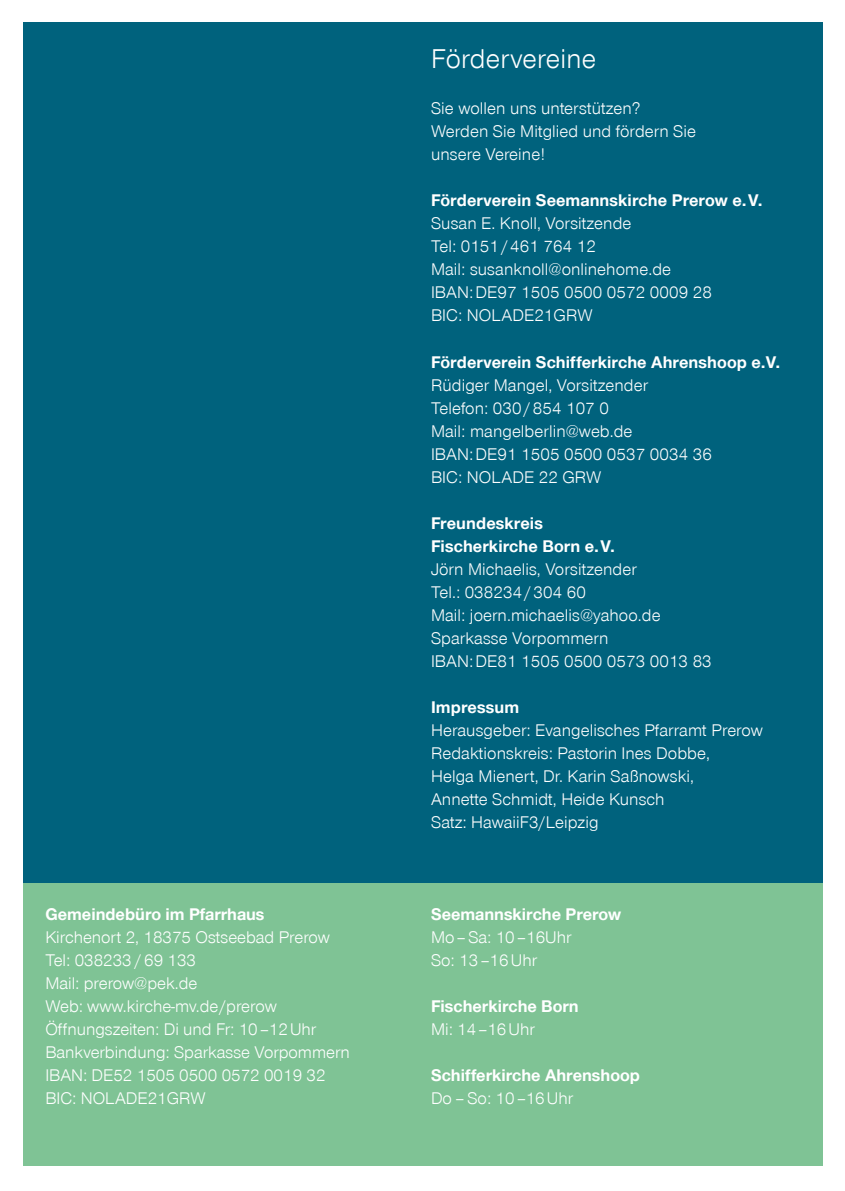
<style>
.page{position:relative;width:845px;height:1191px;background:#fff}
.page>*{position:absolute;margin:0;border:0;box-sizing:border-box;transform-origin:0 0}
.t1{font:28px "Nordkirchen Font";letter-spacing:.01em;color:#fff}
.t2{font:17.4px/23px "Nordkirchen Font";letter-spacing:.005em;color:#fff}
.t3{font:700 17.4px/23px "Nordkirchen Font";letter-spacing:.005em;color:#fff}
</style>
<div class="page">
<div style="left:23px;top:23px;width:799px;height:1143px;background:#00627d"></div>
<div style="left:23px;top:883px;width:799px;height:283px;background:#7fc395"></div>
<p class="t3" style="left:45px;top:902px;width:221px">Gemeindebüro im Pfarrhaus</p>
<p class="t2" style="left:45px;top:925px;width:306px">Kirchenort 2, 18375 Ostseebad Prerow<br>Tel: 038233 / 69 133<br>Mail: prerow@pek.de<br>Web: www.kirche-mv.de/prerow<br>Öffnungszeiten: Di und Fr: 10–12Uhr<br>Bankverbindung: Sparkasse Vorpommern<br>IBAN: DE52 1505 0500 0572 0019 32<br>BIC: NOLADE21GRW</p>
<h1 class="t1" style="left:431px;top:43px;width:167px">Fördervereine</h1>
<p class="t2" style="left:431px;top:97px;width:267px">Sie wollen uns unterstützen?<br>Werden Sie Mitglied und fördern Sie unsere Vereine!</p>
<p class="t3" style="left:431px;top:189px;width:333px">Förderverein Seemannskirche Prerow e.V.</p>
<p class="t2" style="left:431px;top:212px;width:282px">Susan E. Knoll, Vorsitzende<br>Tel: 0151/461 764 12<br>Mail: susanknoll@onlinehome.de<br>IBAN:DE97 1505 0500 0572 0009 28<br>BIC: NOLADE21GRW</p>
<p class="t3" style="left:431px;top:350px;width:351px">Förderverein Schifferkirche Ahrenshoop e.V.</p>
<p class="t2" style="left:431px;top:373px;width:282px">Rüdiger Mangel, Vorsitzender<br>Telefon: 030/854 107 0<br>Mail: mangelberlin@web.de<br>IBAN:DE91 1505 0500 0537 0034 36<br>BIC: NOLADE 22 GRW</p>
<p class="t3" style="left:431px;top:511px;width:185px">Freundeskreis<br>Fischerkirche Born e.V.</p>
<p class="t2" style="left:431px;top:557px;width:282px">Jörn Michaelis, Vorsitzender<br>Tel.: 038234/304 60<br>Mail: joern.michaelis@yahoo.de<br>Sparkasse Vorpommern<br>IBAN:DE81 1505 0500 0573 0013 83</p>
<p class="t3" style="left:431px;top:695px;width:90px">Impressum</p>
<p class="t2" style="left:431px;top:718px;width:333px">Herausgeber: Evangelisches Pfarramt Prerow Redaktionskreis: Pastorin Ines Dobbe,<br>Helga Mienert, Dr. Karin Saßnowski,<br>Annette Schmidt, Heide Kunsch<br>Satz: HawaiiF3/Leipzig</p>
<p class="t3" style="left:431px;top:902px;width:192px">Seemannskirche Prerow</p>
<p class="t2" style="left:431px;top:925px;width:142px">Mo–Sa: 10–16Uhr<br>So: 13–16Uhr</p>
<p class="t3" style="left:431px;top:994px;width:149px">Fischerkirche Born</p>
<p class="t2" style="left:431px;top:1017px;width:105px">Mi: 14–16Uhr</p>
<p class="t3" style="left:431px;top:1063px;width:210px">Schifferkirche Ahrenshoop</p>
<p class="t2" style="left:431px;top:1086px;width:144px">Do – So: 10–16Uhr</p>
</div>
